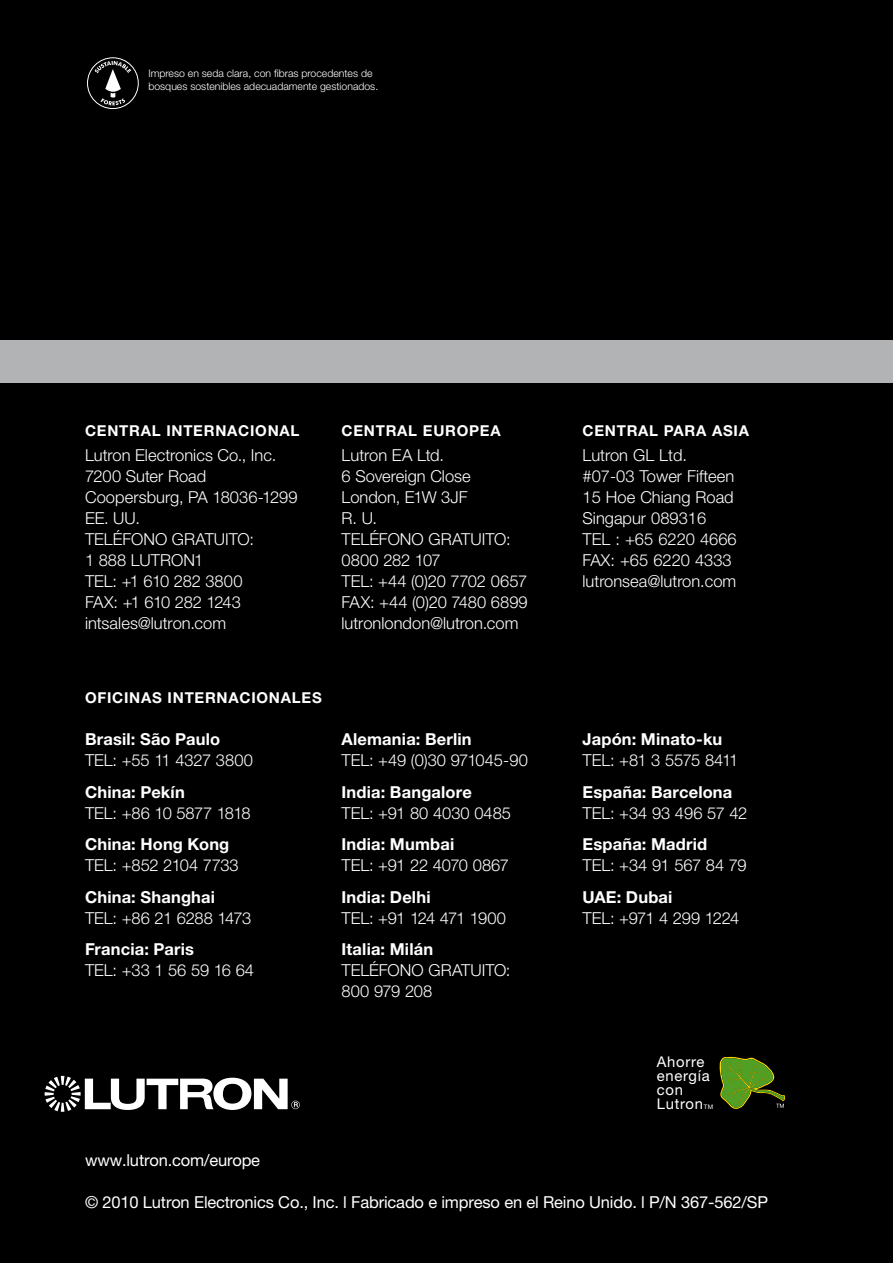
<style>
.page{position:relative;width:893px;height:1263px;background:#000}
.page>*{position:absolute;margin:0;border:0;box-sizing:border-box;transform-origin:0 0}
.t1{font:300 16.5px/21px "Helvetica Neue LT Std";color:#fff}
.t2{font:700 16.5px "Helvetica Neue LT Std";letter-spacing:.01em;color:#fff}
.t3{font:16.5px "Helvetica Neue";letter-spacing:-.01em;color:#fff}
.t4{font:300 16.5px "Helvetica Neue LT Std";letter-spacing:-.025em;color:#fff}
.t5{font:300 16.5px "Helvetica Neue LT Std";letter-spacing:-.02em;color:#fff}
.t6{font:300 16.5px "Helvetica Neue LT Std";letter-spacing:-.045em;color:#fff}
.t7{font:300 16.5px "Helvetica Neue LT Std";letter-spacing:-.03em;color:#fff}
.t8{font:700 15px "Helvetica Neue LT Std";letter-spacing:.05em;color:#fff}
.t9{font:700 15px "Helvetica Neue LT Std";letter-spacing:.105em;color:#fff}
.t10{font:14.85px/14.1px "Helvetica Neue LT Std";letter-spacing:.05em;color:#fff}
.t11{font:300 10.5px/13.5px "Helvetica Neue LT Std";color:#fff}
.t12{font:6.3px "Helvetica Neue LT Std";color:#fff}
</style>
<div class="page">
<div style="left:0;top:340px;width:893px;height:43px;background:#b1b3b4"></div>
<svg style="left:45px;top:1076px;width:255px;height:36px"></svg>
<div style="left:87px;top:58px;width:51px;height:51px;border:1px solid #fff;border-radius:50%"></div>
<svg style="left:95px;top:61px;width:36px;height:44px"></svg>
<svg style="left:720px;top:1057px;width:65px;height:52px"></svg>
<p class="t11" style="left:148px;top:66px;width:231px">Impreso en seda clara, con fibras procedentes de bosques sostenibles adecuadamente gestionados.</p>
<p class="t9" style="left:85px;top:421px;width:216px">Central internacional</p>
<p class="t1" style="left:85px;top:444px;width:214px">Lutron Electronics Co., Inc.<br>7200 Suter Road<br>Coopersburg, PA 18036-1299<br>EE. UU.<br>Teléfono gratuit</p>
<p class="t1" style="left:238px;top:528px;width:18px">o:</p>
<p class="t1" style="left:85px;top:549px;width:159px">1 888 LUTRON 1<br>TEL: +1 610 282 3800<br>FAX: +1 610 282 1243 intsales@lutron.com</p>
<p class="t8" style="left:342px;top:421px;width:159px">Central europea</p>
<p class="t1" style="left:342px;top:444px;width:131px">Lutron EA Ltd.<br>6 Sovereign Close<br>London, E1W 3JF<br>R. U.<br>Teléfono gratuit</p>
<p class="t1" style="left:494px;top:528px;width:18px">o:</p>
<p class="t1" style="left:342px;top:549px;width:188px">0800 282 107<br>TEL: +44 (0)20 7702 0657<br>FAX: +44 (0)20 7480 6899 lutronlondon@lutron.com</p>
<p class="t8" style="left:85px;top:689px;width:238px">oficinas internacionales</p>
<p class="t2" style="left:85px;top:729px;width:137px">Brasil: São Paulo</p>
<p class="t1" style="left:85px;top:750px;width:169px">TEL: +55 11 4327 3800</p>
<p class="t2" style="left:85px;top:782px;width:101px">China: Pekín</p>
<p class="t4" style="left:85px;top:803px;width:167px">TEL: +86 10 5877 1818</p>
<p class="t2" style="left:85px;top:834px;width:146px">China: Hong Kong</p>
<p class="t1" style="left:85px;top:855px;width:155px">TEL: +852 2104 7733</p>
<p class="t2" style="left:85px;top:887px;width:132px">China: Shanghai</p>
<p class="t5" style="left:85px;top:908px;width:168px">TEL: +86 21 6288 1473</p>
<p class="t2" style="left:85px;top:939px;width:111px">Francia: Paris</p>
<p class="t1" style="left:85px;top:960px;width:171px">TEL: +33 1 56 59 16 64</p>
<p class="t2" style="left:342px;top:729px;width:132px">Alemania: Berlin</p>
<p class="t1" style="left:342px;top:750px;width:188px">TEL: +49 (0)30 971045-90</p>
<p class="t2" style="left:342px;top:782px;width:132px">India: Bangalore</p>
<p class="t1" style="left:342px;top:802px;width:171px">TEL: +91 80 4030 0485</p>
<p class="t2" style="left:342px;top:834px;width:114px">India: Mumbai</p>
<p class="t1" style="left:342px;top:855px;width:169px">TEL: +91 22 4070 0867</p>
<p class="t2" style="left:342px;top:887px;width:91px">India: Delhi</p>
<p class="t6" style="left:342px;top:908px;width:166px">TEL: +91 124 471 1900</p>
<p class="t2" style="left:342px;top:939px;width:93px">Italia: Milán</p>
<p class="t1" style="left:342px;top:960px;width:109px">Teléfono gratuit</p>
<p class="t1" style="left:494px;top:960px;width:18px">o:</p>
<p class="t1" style="left:341px;top:981px;width:92px">800 979 208</p>
<p class="t8" style="left:583px;top:421px;width:166px">Central para Asia</p>
<p class="t1" style="left:583px;top:444px;width:156px">Lutron GL Ltd. #07-03 Tower Fifteen<br>15 Hoe Chiang Road<br>Singapur 089316<br>TEL : +65 6220 4666<br>FAX: +65 6220 4333 lutronsea@lutron.com</p>
<p class="t2" style="left:582px;top:729px;width:141px">Japón: Minato-ku</p>
<p class="t7" style="left:582px;top:750px;width:157px">TEL: +81 3 5575 8411</p>
<p class="t2" style="left:582px;top:782px;width:151px">España: Barcelona</p>
<p class="t1" style="left:582px;top:802px;width:166px">TEL: +34 93 496 57 42</p>
<p class="t2" style="left:582px;top:834px;width:126px">España: Madrid</p>
<p class="t1" style="left:582px;top:855px;width:166px">TEL: +34 91 567 84 79</p>
<p class="t2" style="left:582px;top:887px;width:12px">UAE</p>
<p class="t2" style="left:617px;top:887px;width:57px">: Dubai</p>
<p class="t1" style="left:582px;top:907px;width:158px">TEL: +971 4 299 1224</p>
<p class="t10" style="left:657px;top:1054px;width:54px">Ahorre energía con<br>Lutron</p>
<p class="t12" style="left:704px;top:1103px;width:11px">TM</p>
<p class="t3" style="left:85px;top:1150px;width:177px">www.lutron.com/europe</p>
<p class="t3" style="left:85px;top:1192px;width:684px">© 2010 Lutron Electronics Co., Inc. l Fabricado e impreso en el Reino Unido. l P/N 367-562/SP</p>
</div>
